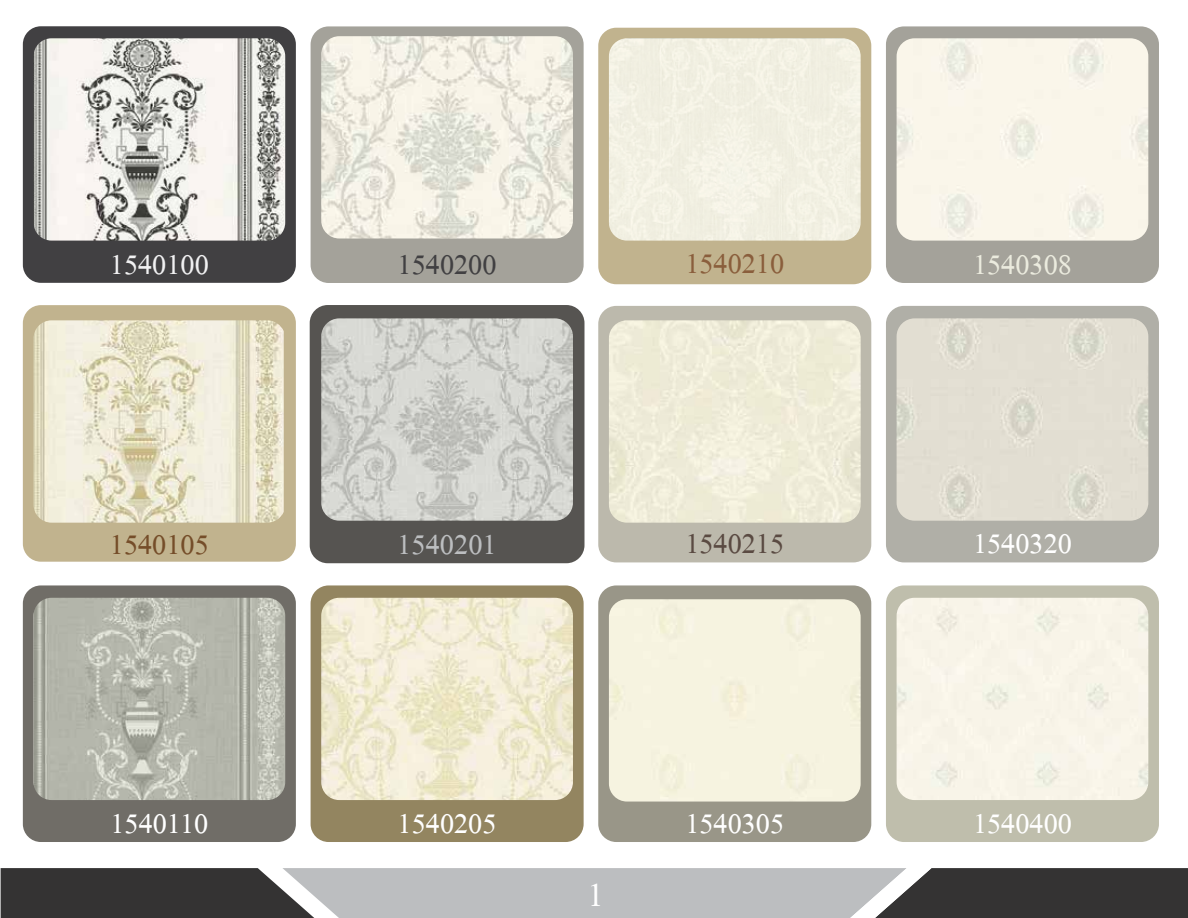
<style>
.page{position:relative;width:1188px;height:918px;background:#fff}
.page>*{position:absolute;margin:0;border:0;box-sizing:border-box;transform-origin:0 0}
.t1{font:49.5px "Microsoft Himalaya";color:#fff}
.t2{font:42.45px "Microsoft Himalaya";color:#bcbec0}
.t3{font:42.15px "Microsoft Himalaya";color:#fff}
.t4{font:42.15px "Microsoft Himalaya";color:#f1f1f2}
.t5{font:42.15px "Microsoft Himalaya";color:#754d29}
.t6{font:42.15px "Microsoft Himalaya";color:#414042}
.t7{font:42.15px "Microsoft Himalaya";color:#8a5e3c}
.t8{font:42.15px "Microsoft Himalaya";color:#5a4a42}
.t9{font:42.15px "Microsoft Himalaya";color:#ebebde}
</style>
<div class="page">
<div style="left:23px;top:26px;width:273px;height:257px;background:#414042;border-radius:18px"></div>
<img style="left:33px;top:38px;width:252px;height:203px">
<div style="left:23px;top:305px;width:273px;height:257px;background:#c1b38e;border-radius:18px"></div>
<img style="left:33px;top:320px;width:251px;height:203px">
<div style="left:23px;top:585px;width:273px;height:257px;background:#706d67;border-radius:18px"></div>
<img style="left:33px;top:598px;width:252px;height:202px">
<div style="left:311px;top:26px;width:273px;height:257px;background:#a4a29a;border-radius:18px"></div>
<img style="left:321px;top:36px;width:252px;height:202px">
<div style="left:310px;top:305px;width:274px;height:258px;background:#565451;border-radius:18px"></div>
<img style="left:321px;top:318px;width:252px;height:203px">
<div style="left:311px;top:585px;width:273px;height:257px;background:#938560;border-radius:18px"></div>
<img style="left:321px;top:598px;width:252px;height:202px">
<div style="left:598px;top:28px;width:273px;height:256px;background:#c1b38e;border-radius:18px"></div>
<div style="left:609px;top:38px;width:252px;height:203px;background:#f2f0e2"></div>
<div style="left:598px;top:306px;width:273px;height:256px;background:#bcb9ac;border-radius:18px"></div>
<img style="left:609px;top:320px;width:252px;height:203px">
<div style="left:598px;top:585px;width:273px;height:257px;background:#999688;border-radius:18px"></div>
<div style="left:609px;top:599px;width:252px;height:203px;background:#f6f3e0"></div>
<div style="left:886px;top:26px;width:273px;height:257px;background:#a4a29a;border-radius:18px"></div>
<img style="left:897px;top:38px;width:251px;height:203px">
<div style="left:886px;top:306px;width:273px;height:256px;background:#b0afa7;border-radius:18px"></div>
<img style="left:897px;top:318px;width:251px;height:203px">
<div style="left:886px;top:585px;width:273px;height:257px;background:#bfbeac;border-radius:18px"></div>
<div style="left:897px;top:598px;width:251px;height:202px;background:#f8f4e8"></div>
<svg style="left:1px;top:868px;width:1187px;height:50px;background:#7d7e7f"></svg>
<p class="t4" style="left:110px;top:235px;width:100px">1540100</p>
<p class="t6" style="left:398px;top:235px;width:100px">1540200</p>
<p class="t7" style="left:685px;top:233px;width:100px">1540210</p>
<p class="t9" style="left:973px;top:235px;width:100px">1540308</p>
<p class="t5" style="left:110px;top:515px;width:100px">1540105</p>
<p class="t2" style="left:397px;top:515px;width:101px">1540201</p>
<p class="t8" style="left:685px;top:514px;width:100px">1540215</p>
<p class="t3" style="left:973px;top:514px;width:100px">1540320</p>
<p class="t3" style="left:110px;top:794px;width:99px">1540110</p>
<p class="t3" style="left:398px;top:794px;width:100px">1540205</p>
<p class="t3" style="left:685px;top:794px;width:100px">1540305</p>
<p class="t3" style="left:973px;top:794px;width:100px">1540400</p>
<p class="t1" style="left:588px;top:860px;width:18px">1</p>
</div>
